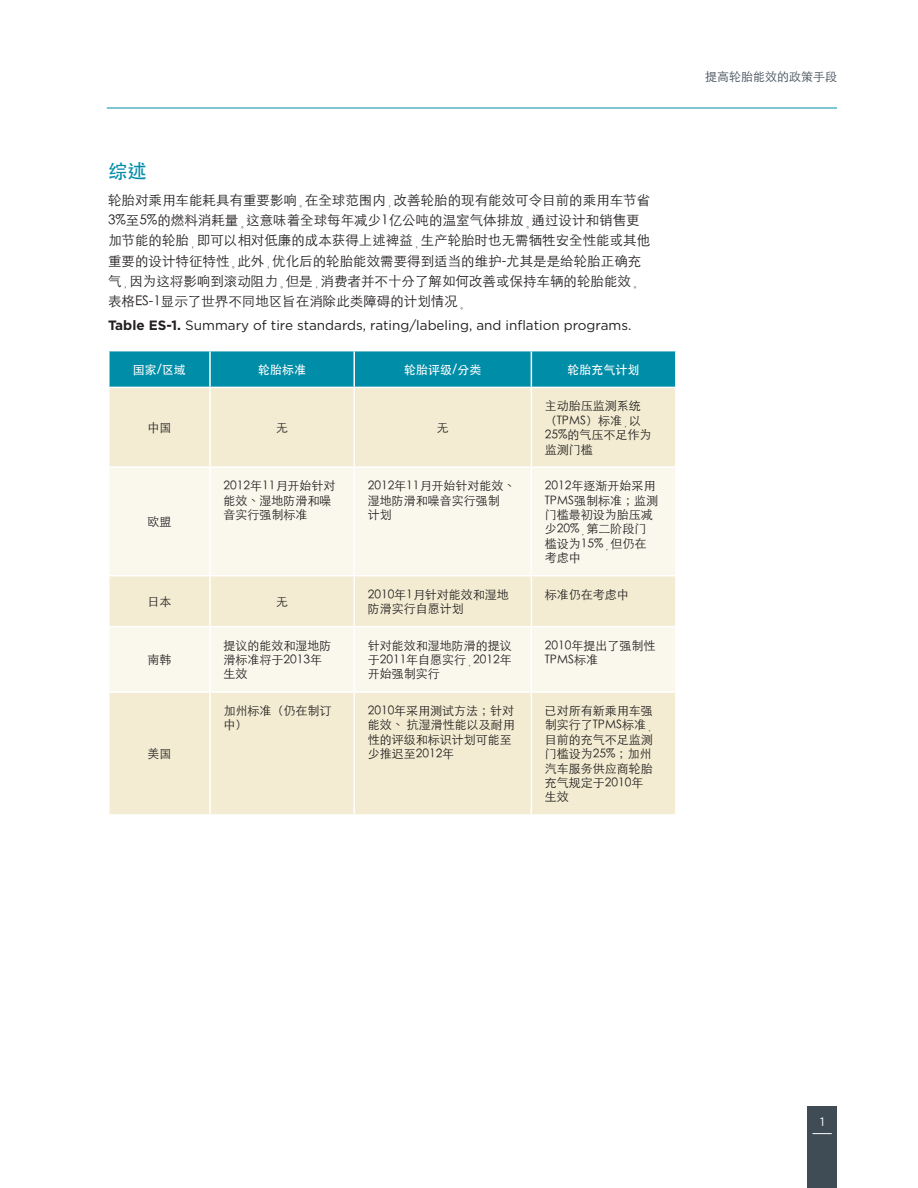
<style>
.page{position:relative;width:918px;height:1188px;background:#fff}
.page>*{position:absolute;margin:0;border:0;box-sizing:border-box;transform-origin:0 0}
.t1{font:500 19.5px "ST Heiti TC";color:#008da8}
.Body_Text{font:300 13.5px/20.2px "ST Heiti TC";color:#231f20}
.t2{font:13.5px "Gotham";color:#231f20}
.t3{font:300 12px/14.4px "ST Heiti TC";color:#231f20}
.t4{font:500 12px "ST Heiti TC";color:#fff}
.Figure_H1{font:300 12px "ST Heiti TC";color:#3f4b55}
.t5{font:12px "Gotham";color:#fff}
.s1{font-weight:700}
</style>
<div class="page">
<div style="left:807px;top:1107px;width:30px;height:81px;background:#3f4b55"></div>
<svg style="left:813px;top:1133px;width:19px;height:1px"></svg>
<hr style="left:107px;top:108px;width:730px;height:1px;background:#008da8">
<div style="left:110px;top:351px;width:565px;height:36px;background:#008da8"></div>
<div style="left:110px;top:388px;width:565px;height:426px;background:#f3ecd2"></div>
<svg style="left:110px;top:468px;width:565px;height:223px;background:#f8f4e7"></svg>
<hr style="left:209px;top:351px;width:2px;height:36px;background:#fff">
<hr style="left:353px;top:351px;width:2px;height:36px;background:#fff">
<hr style="left:531px;top:351px;width:1px;height:36px;background:#fff">
<hr style="left:209px;top:388px;width:2px;height:78px;background:#fff">
<hr style="left:353px;top:388px;width:2px;height:78px;background:#fff">
<hr style="left:531px;top:388px;width:1px;height:78px;background:#fff">
<hr style="left:108px;top:466px;width:102px;height:2px;background:#fff">
<hr style="left:210px;top:466px;width:144px;height:2px;background:#fff">
<hr style="left:209px;top:468px;width:2px;height:107px;background:#fff">
<hr style="left:354px;top:466px;width:177px;height:2px;background:#fff">
<hr style="left:353px;top:468px;width:2px;height:107px;background:#fff">
<hr style="left:531px;top:466px;width:146px;height:2px;background:#fff">
<hr style="left:531px;top:468px;width:1px;height:107px;background:#fff">
<hr style="left:108px;top:575px;width:102px;height:1px;background:#fff">
<hr style="left:210px;top:575px;width:144px;height:1px;background:#fff">
<hr style="left:209px;top:576px;width:2px;height:50px;background:#fff">
<hr style="left:354px;top:575px;width:177px;height:1px;background:#fff">
<hr style="left:353px;top:576px;width:2px;height:50px;background:#fff">
<hr style="left:531px;top:575px;width:146px;height:1px;background:#fff">
<hr style="left:531px;top:576px;width:1px;height:50px;background:#fff">
<hr style="left:108px;top:626px;width:102px;height:1px;background:#fff">
<hr style="left:210px;top:626px;width:144px;height:1px;background:#fff">
<hr style="left:209px;top:627px;width:2px;height:64px;background:#fff">
<hr style="left:354px;top:626px;width:177px;height:1px;background:#fff">
<hr style="left:353px;top:627px;width:2px;height:64px;background:#fff">
<hr style="left:531px;top:626px;width:146px;height:1px;background:#fff">
<hr style="left:531px;top:627px;width:1px;height:64px;background:#fff">
<hr style="left:108px;top:691px;width:102px;height:2px;background:#fff">
<hr style="left:210px;top:691px;width:144px;height:2px;background:#fff">
<hr style="left:209px;top:693px;width:2px;height:121px;background:#fff">
<hr style="left:354px;top:691px;width:177px;height:2px;background:#fff">
<hr style="left:353px;top:693px;width:2px;height:121px;background:#fff">
<hr style="left:531px;top:691px;width:146px;height:2px;background:#fff">
<hr style="left:531px;top:693px;width:1px;height:121px;background:#fff">
<h1 class="t1" style="left:108px;top:160px;width:40px">综述</h1>
<p class="Body_Text" style="left:108px;top:188px;width:544px">轮胎对乘用车能耗具有重要影响<sub>。</sub>在全球范围内<sub>，</sub>改善轮胎的现有能效可令目前的乘用车节省3%至5%的燃料消耗量<sub>。</sub>这意味着全球每年减少1亿公吨的温室气体排放<sub>。</sub>通过设计和销售更加节能的轮胎<sub>，</sub>即可以相对低廉的成本获得上述裨益<sub>，</sub>生产轮胎时也无需牺牲安全性能或其他重要的设计特征特性<sub>。</sub>此外<sub>，</sub>优化后的轮胎能效需要得到适当的维护-尤其是是给轮胎正确充气<sub>，</sub>因为这将影响到滚动阻力<sub>。</sub>但是<sub>，</sub>消费者并不十分了解如何改善或保持车辆的轮胎能效<sub>。</sub>表格ES-1显示了世界不同地区旨在消除此类障碍的计划情况<sub>。</sub></p>
<p class="t2" style="left:108px;top:317px;width:525px"><span class="s1">Table ES-1.</span> Summary of tire standards, rating/labeling, and inflation programs.</p>
<p class="t4" style="left:133px;top:363px;width:55px">国家/区域</p>
<p class="t4" style="left:258px;top:363px;width:49px">轮胎标准</p>
<p class="t4" style="left:404px;top:363px;width:79px">轮胎评级/分类</p>
<p class="t4" style="left:568px;top:363px;width:73px">轮胎充气计划</p>
<p class="t3" style="left:147px;top:419px;width:25px">中国</p>
<p class="t3" style="left:276px;top:419px;width:13px">无</p>
<p class="t3" style="left:437px;top:419px;width:13px">无</p>
<p class="t3" style="left:545px;top:398px;width:108px">主动胎压监测系统（TPMS）标准<sub>，</sub>以<br>25%的气压不足作为监测门槛</p>
<p class="t3" style="left:147px;top:513px;width:25px">欧盟</p>
<p class="t3" style="left:223px;top:477px;width:113px">2012年11月开始针对能效、湿地防滑和噪音实行强制标准</p>
<p class="t3" style="left:368px;top:477px;width:149px">2012年11月开始针对能效、湿地防滑和噪音实行强制<br>计划</p>
<p class="t3" style="left:545px;top:477px;width:115px">2012年逐渐开始采用<br>TPMS强制标准；监测门槛最初设为胎压减少20%<sub>，</sub>第二阶段门槛设为15%<sub>，</sub>但仍在考虑中</p>
<p class="t3" style="left:147px;top:593px;width:25px">日本</p>
<p class="t3" style="left:276px;top:593px;width:13px">无</p>
<p class="t3" style="left:368px;top:586px;width:143px">2010年1月针对能效和湿地防滑实行自愿计划</p>
<p class="t3" style="left:545px;top:586px;width:85px">标准仍在考虑中</p>
<p class="t3" style="left:147px;top:651px;width:25px">南韩</p>
<p class="t3" style="left:223px;top:637px;width:109px">提议的能效和湿地防滑标准将于2013年生效</p>
<p class="t3" style="left:368px;top:637px;width:146px;text-align:justify">针对能效和湿地防滑的提议于2011年自愿实行<sub>，</sub>2012年开始强制实行</p>
<p class="t3" style="left:545px;top:637px;width:112px">2010年提出了强制性<br>TPMS标准</p>
<p class="t3" style="left:147px;top:745px;width:25px">美国</p>
<p class="t3" style="left:223px;top:702px;width:109px">加州标准（仍在制订中）</p>
<p class="t3" style="left:368px;top:702px;width:148px">2010年采用测试方法；针对能效、 抗湿滑性能以及耐用性的评级和标识计划可能至少推迟至2012年</p>
<p class="t3" style="left:545px;top:702px;width:110px">已对所有新乘用车强制实行了TPMS标准<sub>，</sub>目前的充气不足监测门槛设为25%；加州汽车服务供应商轮胎充气规定于2010年生效</p>
<p class="Figure_H1" style="left:705px;top:66px;width:133px">提高轮胎能效的政策手段</p>
<p class="t5" style="left:820px;top:1114px;width:6px">1</p>
</div>
